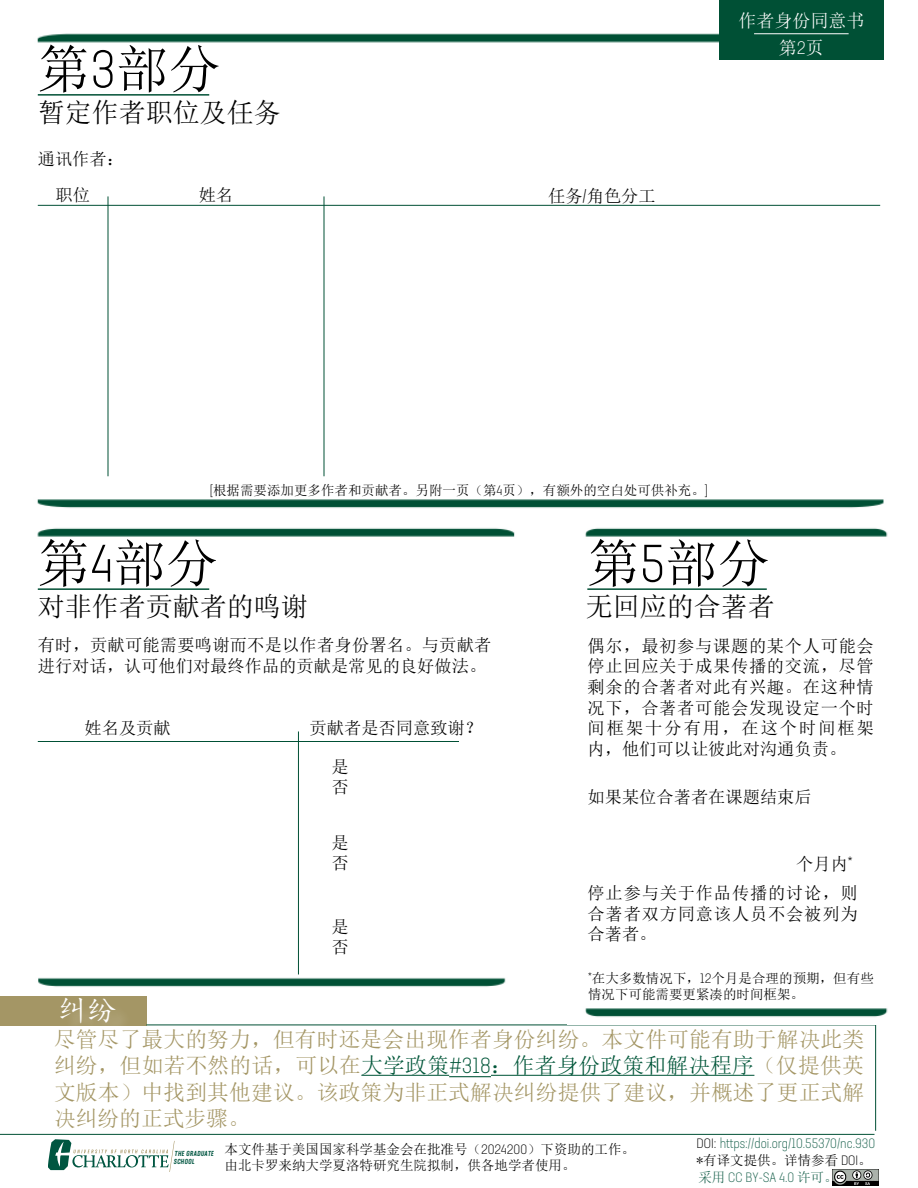
<style>
.page{position:relative;width:918px;height:1188px;background:#fff}
.page>*{position:absolute;margin:0;border:0;box-sizing:border-box;transform-origin:0 0}
.t1{font:52.5px "Sim Sun";color:#000}
.t2{font:30px "Kai Ti";color:#fff}
.t3{font:27px "Sim Sun";color:#000}
.t4{font:21.75px/26.1px "Sim Sun";letter-spacing:.005em;color:#a49665;text-align:justify}
.t5{font:18px "Sim Sun";color:#fff}
.t6{font:17.25px/20.7px "Sim Sun";letter-spacing:.01em;color:#000}
.t7{font:13.5px/16.2px "Sim Sun";color:#000}
.t8{font:300 condensed 13.5px "Neusa Next Std";color:#1f6551}
.t9{font:italic 500 7.2px/7.9px "Neusa Next Std Compact";color:#005641}
.s1{font-family:"Neusa Next Std";font-weight:300;font-stretch:condensed}
.s2{color:#005639}
.s3{font-family:"Neusa Next Std";font-weight:300;font-stretch:condensed;color:#005639}
.s4{color:#000}
.s5{font-family:"Sim Sun";font-weight:400;font-stretch:normal}
</style>
<div class="page">
<hr style="left:0;top:1134px;width:875px;height:1px;background:#005035">
<svg style="left:49px;top:1139px;width:126px;height:33px"></svg>
<hr style="left:361px;top:1075px;width:88px;height:1px;background:#005639">
<hr style="left:449px;top:1076px;width:42px;height:1px;background:#005639">
<hr style="left:491px;top:1075px;width:263px;height:1px;background:#005639">
<div style="left:0;top:996px;width:147px;height:29px;background:#a49665"></div>
<div style="left:63px;top:1000px;width:70px;height:42px;background:#fff;opacity:.25"></div>
<hr style="left:875px;top:1025px;width:1px;height:106px;background:#005035">
<hr style="left:146px;top:1025px;width:729px;height:1px;background:#005035">
<img style="left:37px;top:499px;width:847px;height:9px">
<img style="left:37px;top:33px;width:682px;height:10px">
<div style="left:719px;top:0;width:164px;height:60px;background:#005035"></div>
<hr style="left:754px;top:33px;width:95px;height:1px;background:#fff">
<hr style="left:38px;top:205px;width:842px;height:1px;background:#005035">
<hr style="left:108px;top:196px;width:1px;height:280px;background:#005035">
<hr style="left:324px;top:196px;width:1px;height:280px;background:#005035">
<hr style="left:38px;top:94px;width:171px;height:2px;background:#005035">
<img style="left:38px;top:972px;width:468px;height:15px">
<img style="left:37px;top:528px;width:478px;height:9px">
<hr style="left:38px;top:588px;width:171px;height:2px;background:#005035">
<hr style="left:38px;top:741px;width:421px;height:1px;background:#005035">
<hr style="left:298px;top:731px;width:1px;height:243px;background:#005035">
<img style="left:585px;top:528px;width:303px;height:9px">
<img style="left:585px;top:1008px;width:303px;height:9px">
<hr style="left:587px;top:588px;width:180px;height:2px;background:#005035">
<img style="left:833px;top:1170px;width:45px;height:15px">
<h1 class="t1" style="left:38px;top:42px;width:185px">第<span class="s1">3</span>部分</h1>
<h3 class="t3" style="left:38px;top:98px;width:245px">暂定作者职位及任务</h3>
<p class="t6" style="left:56px;top:140px;width:70px;line-height:36.8px;text-indent:-18px">通讯作者：职位</p>
<p class="t6" style="left:199px;top:185px;width:36px">姓名</p>
<p class="t6" style="left:548px;top:186px;width:109px">任务<span class="s1">/</span>角色分工</p>
<p class="t5" style="left:738px;top:12px;width:127px">作者身份同意书</p>
<p class="t5" style="left:779px;top:39px;width:46px">第<span class="s1">2</span>页</p>
<p class="t7" style="left:210px;top:482px;width:500px"><span class="s1">[</span>根据需要添加更多作者和贡献者。另附一页（第<span class="s1">4</span>页），有额外的空白处可供补充。<span class="s1">]</span></p>
<h1 class="t1" style="left:38px;top:537px;width:182px">第<span class="s1">4</span>部分</h1>
<h3 class="t3" style="left:38px;top:593px;width:271px">对非作者贡献者的鸣谢</h3>
<p class="t6" style="left:38px;top:634px;width:455px">有时，贡献可能需要鸣谢而不是以作者身份署名。与贡献者进行对话，认可他们对最终作品的贡献是常见的良好做法。</p>
<p class="t6" style="left:85px;top:717px;width:88px">姓名及贡献</p>
<p class="t6" style="left:310px;top:717px;width:174px">贡献者是否同意致谢？</p>
<p class="t6" style="left:331px;top:757px;width:19px;line-height:20px">是否</p>
<p class="t6" style="left:331px;top:833px;width:19px;line-height:20px">是否</p>
<h2 class="t2" style="left:57px;top:996px;width:61px">纠纷</h2>
<p class="t6" style="left:331px;top:916px;width:19px;line-height:20px">是否</p>
<h1 class="t1" style="left:587px;top:537px;width:184px">第<span class="s1">5</span>部分</h1>
<h3 class="t3" style="left:586px;top:593px;width:190px">无回应的合著者</h3>
<p class="t6" style="left:588px;top:635px;width:288px;text-align:justify">偶尔，最初参与课题的某个人可能会停止回应关于成果传播的交流，尽管剩余的合著者对此有兴趣。在这种情况下，合著者可能会发现设定一个时间框架十分有用，在这个时间框架内，他们可以让彼此对沟通负责。</p>
<p class="t6" style="left:588px;top:787px;width:226px">如果某位合著者在课题结束后</p>
<p class="t6" style="left:796px;top:854px;width:58px">个月内<span class="s1">*</span></p>
<p class="t6" style="left:588px;top:882px;width:272px;text-align:justify">停止参与关于作品传播的讨论，则合著者双方同意该人员不会被列为合著者。</p>
<p class="t7" style="left:588px;top:970px;width:287px"><span class="s1">*</span>在大多数情况下，<span class="s1">12</span>个月是合理的预期，但有些情况下可能需要更紧凑的时间框架。</p>
<p class="t4" style="left:54px;top:1026px;width:812px">尽管尽了最大的努力，但有时还是会出现作者身份纠纷。本文件可能有助于解决此类纠纷，但如若不然的话，可以在<span class="s2">大学政策</span><span class="s3">#318</span><span class="s2">：作者身份政策和解决程序</span>（仅提供英文版本）中找到其他建议。该政策为非正式解决纠纷提供了建议，并概述了更正式解决纠纷的正式步骤。</p>
<p class="t9" style="left:173px;top:1150px;width:43px">THE GRADUATE<br>SCHOOL</p>
<p class="t7" style="left:225px;top:1141px;width:412px">本文件基于美国国家科学基金会在批准号（<span class="s1">2024200</span>）下资助的工作。由北卡罗来纳大学夏洛特研究生院拟制，供各地学者使用。</p>
<p class="t8" style="left:697px;top:1135px;width:180px"><span class="s4">DOI:</span> https://doi.org/10.55370/nc.930</p>
<p class="t7" style="left:696px;top:1152px;width:177px">*有译文提供。详情参看 <span class="s1">DOI</span>。</p>
<p class="t8" style="left:698px;top:1169px;width:141px"><span class="s5">采用</span> CC BY-SA 4.0 <span class="s5">许可。</span></p>
</div>
